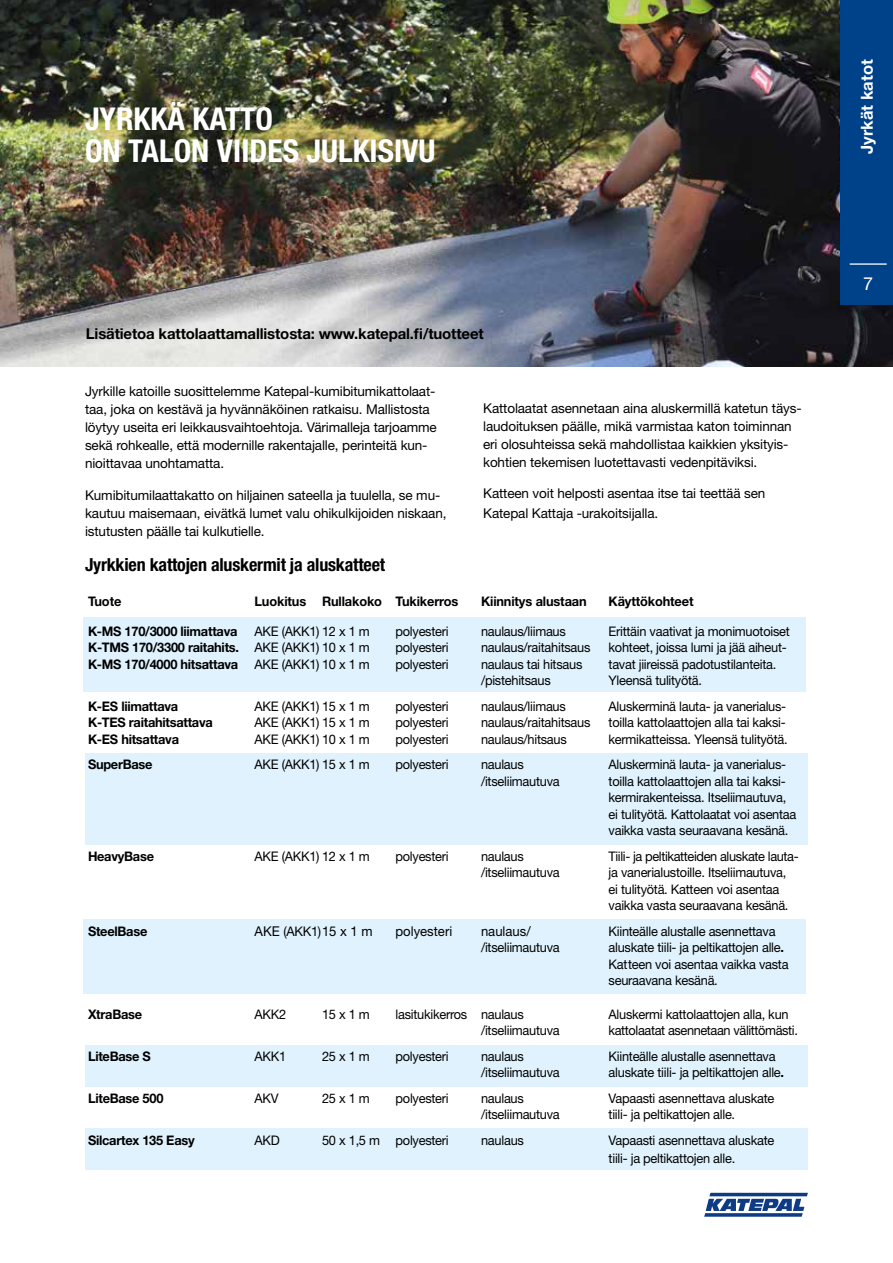
<style>
.page{position:relative;width:893px;height:1263px;background:#fff}
.page>*{position:absolute;margin:0;border:0;box-sizing:border-box;transform-origin:0 0}
.t1{font:700 condensed 31.5px/31.5px "Helvetica Neue LT Std";color:#fff}
.t2{font:700 condensed 18px "Helvetica Neue LT Std";letter-spacing:-.01em;color:#000}
.t3{font:18px "Helvetica Neue LT Std";color:#fff}
.t4{font:700 16.5px "Helvetica Neue LT Std";color:#fff}
.t5{font:700 15px "Helvetica Neue LT Std";letter-spacing:-.01em;color:#000}
.t6{font:13.5px/18px "Helvetica Neue LT Std";letter-spacing:-.01em;color:#000}
.t7{font:13.2px/16.5px "Helvetica Neue LT Std";letter-spacing:-.02em;color:#000}
.t8{font:700 13.2px "Helvetica Neue LT Std";letter-spacing:-.02em;color:#000}
.s1{font-weight:400}
.s2{font-size:13.2px}
.s3{font-weight:700}
</style>
<div class="page">
<div style="left:85px;top:1128px;width:723px;height:42px;background:#dff2fd"></div>
<img style="left:0;top:0;width:893px;height:367px">
<div style="left:83px;top:617px;width:723px;height:75px;background:#dff2fd"></div>
<div style="left:85px;top:754px;width:723px;height:91px;background:#dff2fd"></div>
<div style="left:83px;top:919px;width:723px;height:75px;background:#dff2fd"></div>
<div style="left:85px;top:1045px;width:723px;height:42px;background:#dff2fd"></div>
<div style="left:840px;top:0;width:53px;height:305px;background:#004289"></div>
<hr style="left:850px;top:263px;width:37px;height:2px;background:#fff">
<svg style="left:704px;top:1193px;width:104px;height:24px"></svg>
<h1 class="t1" style="left:85px;top:103px;width:352px">JYRKKÄ KATTO<br>ON TALON VIIDES JULKISIVU</h1>
<p class="t5" style="left:86px;top:324px;width:399px">Lisätietoa kattolaattamallistosta: www.katepal.fi/tuotteet</p>
<p class="t6" style="left:85px;top:382px;width:353px">Jyrkille katoille suosittelemme Katepal-kumibitumikattolaat&shy;taa, joka on kestävä ja hyvännäköinen ratkaisu. Mallistosta löytyy useita eri leikkausvaihtoehtoja. Värimalleja tarjoamme sekä rohkealle, että modernille rakentajalle, perinteitä kun&shy;nioittavaa unohtamatta.</p>
<p class="t6" style="left:85px;top:486px;width:363px">Kumibitumilaattakatto on hiljainen sateella ja tuulella, se mu&shy;kautuu maisemaan, eivätkä lumet valu ohikulkijoiden niskaan, istutusten päälle tai kulkutielle.</p>
<p class="t6" style="left:483px;top:399px;width:320px">Kattolaatat asennetaan aina aluskermillä katetun täys&shy;laudoituksen päälle, mikä varmistaa katon toiminnan eri olosuhteissa sekä mahdollistaa kaikkien yksityis&shy;kohtien tekemisen luotettavasti vedenpitäviksi.</p>
<p class="t6" style="left:483px;top:483px;width:284px;line-height:19.5px">Katteen voit helposti asentaa itse tai teettää sen<br>Katepal Kattaja -urakoitsijalla.</p>
<h2 class="t2" style="left:85px;top:554px;width:302px">Jyrkkien kattojen aluskermit ja aluskatteet</h2>
<p class="t8" style="left:88px;top:593px;width:35px">Tuote</p>
<p class="t8" style="left:254px;top:593px;width:205px">Luokitus Rullakoko Tukikerros</p>
<p class="t8" style="left:481px;top:593px;width:107px">Kiinnitys alustaan</p>
<p class="t8" style="left:609px;top:593px;width:87px">Käyttökohteet</p>
<p class="t8" style="left:88px;top:623px;width:151px">K-MS 170/3000 liimattava</p>
<p class="t7" style="left:254px;top:623px;width:117px">AKE (AKK1) 12 x 1 m</p>
<p class="t7" style="left:395px;top:623px;width:55px">polyesteri</p>
<p class="t7" style="left:481px;top:623px;width:86px">naulaus/liimaus</p>
<p class="t7" style="left:609px;top:623px;width:183px">Erittäin vaativat ja monimuotoiset</p>
<p class="t8" style="left:88px;top:640px;width:283px">K-TMS 170/3300 raitahits. <span class="s1">AKE (AKK1) 10 x 1 m</span></p>
<p class="t7" style="left:396px;top:639px;width:55px">polyesteri</p>
<p class="t7" style="left:481px;top:639px;width:111px">naulaus/raitahitsaus</p>
<p class="t7" style="left:609px;top:639px;width:180px">kohteet, joissa lumi ja jää aiheut-</p>
<p class="t8" style="left:88px;top:656px;width:283px">K-MS 170/4000 hitsattava <span class="s1">AKE (AKK1) 10 x 1 m</span></p>
<p class="t7" style="left:395px;top:656px;width:55px">polyesteri</p>
<p class="t7" style="left:481px;top:656px;width:103px">naulaus tai hitsaus</p>
<p class="t7" style="left:609px;top:656px;width:169px">tavat jiireissä padotustilanteita.</p>
<p class="t7" style="left:481px;top:672px;width:71px">/pistehitsaus</p>
<p class="t7" style="left:609px;top:672px;width:95px">Yleensä tulityötä.</p>
<p class="t8" style="left:88px;top:698px;width:92px">K-ES liimattava</p>
<p class="t7" style="left:254px;top:698px;width:117px">AKE (AKK1) 15 x 1 m</p>
<p class="t7" style="left:395px;top:698px;width:55px">polyesteri</p>
<p class="t7" style="left:481px;top:698px;width:86px">naulaus/liimaus</p>
<p class="t7" style="left:609px;top:698px;width:179px">Aluskerminä lauta- ja vanerialus-</p>
<p class="t8" style="left:88px;top:715px;width:126px">K-TES raitahitsattava</p>
<p class="t7" style="left:255px;top:714px;width:117px">AKE (AKK1) 15 x 1 m</p>
<p class="t7" style="left:396px;top:714px;width:55px">polyesteri</p>
<p class="t7" style="left:481px;top:714px;width:111px">naulaus/raitahitsaus</p>
<p class="t7" style="left:609px;top:714px;width:179px">toilla kattolaattojen alla tai kaksi-</p>
<p class="t8" style="left:88px;top:731px;width:93px">K-ES hitsattava</p>
<p class="t7" style="left:254px;top:731px;width:117px">AKE (AKK1) 10 x 1 m</p>
<p class="t7" style="left:395px;top:731px;width:55px">polyesteri</p>
<p class="t7" style="left:481px;top:731px;width:87px">naulaus/hitsaus</p>
<p class="t7" style="left:609px;top:731px;width:181px">kermikatteissa. Yleensä tulityötä.</p>
<p class="t8" style="left:88px;top:757px;width:66px">SuperBase</p>
<p class="t7" style="left:254px;top:756px;width:117px">AKE (AKK1) 15 x 1 m</p>
<p class="t7" style="left:395px;top:756px;width:55px">polyesteri</p>
<p class="t7" style="left:481px;top:756px;width:44px">naulaus</p>
<p class="t7" style="left:609px;top:756px;width:179px">Aluskerminä lauta- ja vanerialus-</p>
<p class="t7" style="left:481px;top:773px;width:80px">/itseliimautuva</p>
<p class="t7" style="left:609px;top:773px;width:189px">toilla kattolaattojen alla tai kaksi&shy;kermirakenteissa. Itseliimautuva, ei tulityötä. Kattolaatat voi asentaa vaikka vasta seuraavana kesänä.</p>
<p class="t8" style="left:88px;top:848px;width:68px">HeavyBase</p>
<p class="t7" style="left:254px;top:848px;width:117px">AKE (AKK1) 12 x 1 m</p>
<p class="t7" style="left:395px;top:848px;width:55px">polyesteri</p>
<p class="t7" style="left:481px;top:848px;width:44px">naulaus</p>
<p class="t7" style="left:609px;top:848px;width:192px">Tiili- ja peltikatteiden aluskate lauta-</p>
<p class="t7" style="left:481px;top:864px;width:80px">/itseliimautuva</p>
<p class="t7" style="left:609px;top:864px;width:181px">ja vanerialustoille. Itseliimautuva, ei tulityötä. Katteen voi asentaa vaikka vasta seuraavana kesänä.</p>
<p class="t8" style="left:88px;top:923px;width:61px">SteelBase</p>
<p class="t6" style="left:254px;top:922px;width:120px">AKE <span class="s2">(AKK1)</span>15 x 1 m</p>
<p class="t6" style="left:395px;top:922px;width:58px">polyesteri</p>
<p class="t6" style="left:481px;top:922px;width:51px">naulaus/</p>
<p class="t7" style="left:608px;top:923px;width:169px">Kiinteälle alustalle asennettava</p>
<p class="t7" style="left:481px;top:939px;width:80px">/itseliimautuva</p>
<p class="t7" style="left:609px;top:939px;width:182px">aluskate tiili- ja peltikattojen alle<span class="s3">.<br></span>Katteen voi asentaa vaikka vasta seuraavana kesänä.</p>
<p class="t8" style="left:88px;top:1006px;width:56px">XtraBase</p>
<p class="t7" style="left:254px;top:1005px;width:33px">AKK2</p>
<p class="t7" style="left:322px;top:1005px;width:49px">15 x 1 m</p>
<p class="t7" style="left:395px;top:1005px;width:130px">lasitukikerros naulaus</p>
<p class="t7" style="left:609px;top:1005px;width:182px">Aluskermi kattolaattojen alla, kun</p>
<p class="t7" style="left:481px;top:1022px;width:80px">/itseliimautuva</p>
<p class="t7" style="left:609px;top:1022px;width:191px">kattolaatat asennetaan välittömästi.</p>
<p class="t8" style="left:88px;top:1048px;width:64px">LiteBase S</p>
<p class="t7" style="left:255px;top:1047px;width:33px">AKK1</p>
<p class="t7" style="left:322px;top:1047px;width:49px">25 x 1 m</p>
<p class="t7" style="left:396px;top:1047px;width:55px">polyesteri</p>
<p class="t7" style="left:481px;top:1047px;width:44px">naulaus</p>
<p class="t7" style="left:609px;top:1047px;width:169px">Kiinteälle alustalle asennettava</p>
<p class="t7" style="left:481px;top:1064px;width:80px">/itseliimautuva</p>
<p class="t7" style="left:609px;top:1064px;width:177px">aluskate tiili- ja peltikattojen alle<span class="s3">.</span></p>
<p class="t8" style="left:88px;top:1090px;width:77px">LiteBase 500</p>
<p class="t7" style="left:255px;top:1089px;width:26px">AKV</p>
<p class="t7" style="left:322px;top:1089px;width:49px">25 x 1 m</p>
<p class="t7" style="left:396px;top:1089px;width:55px">polyesteri</p>
<p class="t7" style="left:481px;top:1089px;width:44px">naulaus</p>
<p class="t7" style="left:609px;top:1089px;width:167px">Vapaasti asennettava aluskate</p>
<p class="t7" style="left:481px;top:1106px;width:80px">/itseliimautuva</p>
<p class="t7" style="left:609px;top:1106px;width:128px">tiili- ja peltikattojen alle.</p>
<p class="t8" style="left:88px;top:1132px;width:108px">Silcartex 135 Easy</p>
<p class="t7" style="left:255px;top:1131px;width:27px">AKD</p>
<p class="t7" style="left:322px;top:1131px;width:128px">50 x 1,5 m polyesteri</p>
<p class="t7" style="left:481px;top:1131px;width:44px">naulaus</p>
<p class="t7" style="left:609px;top:1130px;width:167px;line-height:18px">Vapaasti asennettava aluskate tiili- ja peltikattojen alle.</p>
<p class="t4" style="left:857px;top:154px;width:96px;rotate:-90deg">Jyrkät katot</p>
<h2 class="t3" style="left:863px;top:273px;width:12px">7</h2>
</div>
